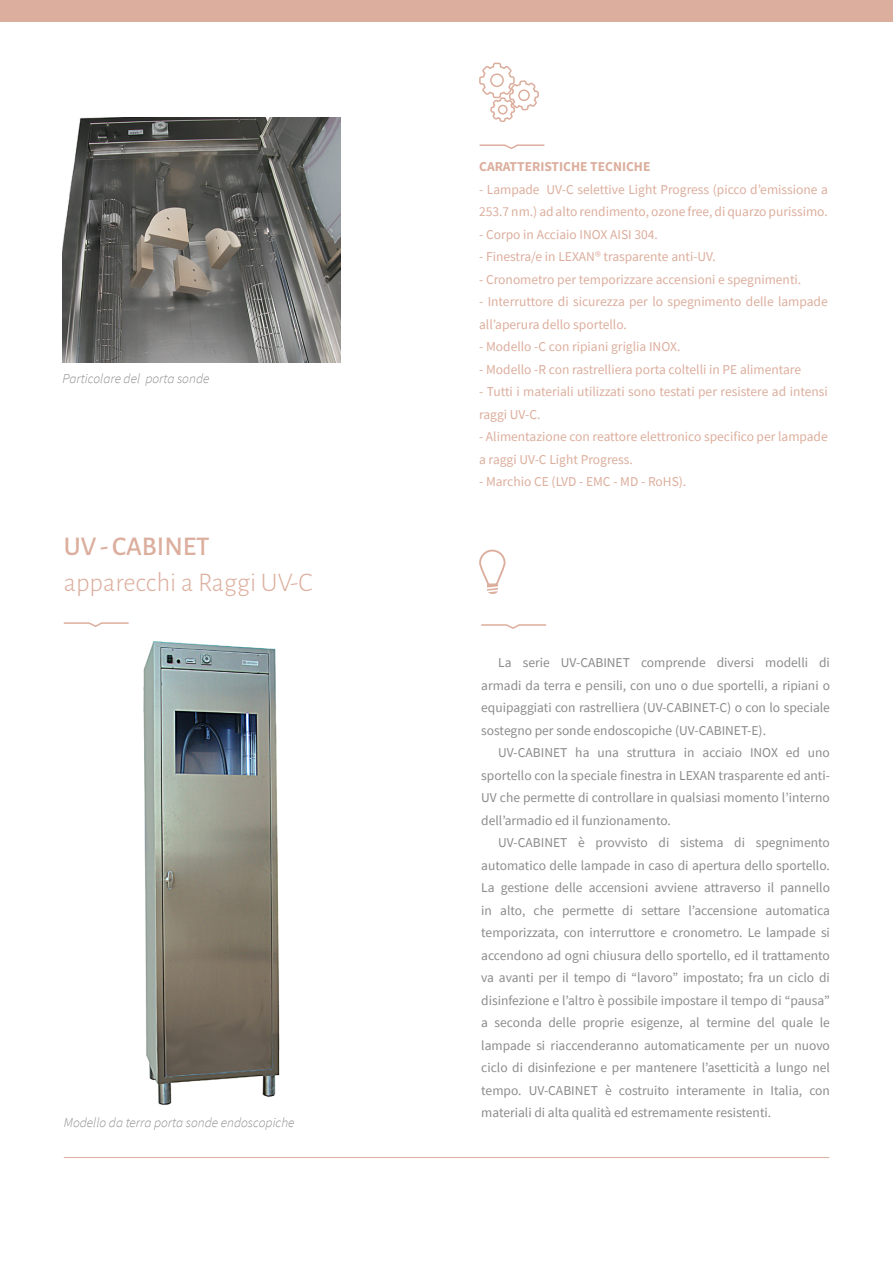
<style>
.page{position:relative;width:893px;height:1263px;background:#fff}
.page>*{position:absolute;margin:0;border:0;box-sizing:border-box;transform-origin:0 0}
.t1{font:300 27px "Alegreya Sans";color:#dcae9d}
.t2{font:500 27px "Alegreya Sans";color:#dcae9d}
.t3{font:13.5px/22.5px "Source Sans Pro";color:#8b8b8c;text-align:justify}
.t4{font:13.5px/22.5px "Source Sans Pro";color:#dcae9d}
.t5{font:italic 300 13.5px "Source Sans Pro";color:#8b8b8c}
.t6{font:700 13.5px "Source Sans Pro";color:#dcae9d}
</style>
<div class="page">
<svg style="left:63px;top:622px;width:66px;height:5px"></svg>
<svg style="left:479px;top:550px;width:26px;height:44px"></svg>
<hr style="left:64px;top:1157px;width:765px;height:1px;background:#dcae9d">
<svg style="left:479px;top:144px;width:66px;height:5px"></svg>
<svg style="left:481px;top:624px;width:65px;height:5px"></svg>
<div style="left:0;top:0;width:893px;height:21px;background:#dcae9d"></div>
<svg style="left:479px;top:62px;width:60px;height:60px"></svg>
<img style="left:63px;top:118px;width:277px;height:244px">
<img style="left:143px;top:641px;width:137px;height:464px">
<p class="t5" style="left:63px;top:370px;width:148px">Particolare del porta sonde</p>
<h1 class="t2" style="left:64px;top:527px;width:147px">UV - CABINET</h1>
<h1 class="t1" style="left:64px;top:564px;width:250px">apparecchi a Raggi UV-C</h1>
<p class="t5" style="left:64px;top:1114px;width:232px">Modello da terra porta sonde endoscopiche</p>
<p class="t6" style="left:479px;top:157px;width:173px">CARATTERISTICHE TECNICHE</p>
<p class="t4" style="left:479px;top:178px;width:350px">- Lampade UV-C selettive Light Progress (picco d’emissione a<br>253.7 nm.) ad alto rendimento, ozone free, di quarzo purissimo.</p>
<p class="t4" style="left:479px;top:223px;width:180px">- Corpo in Acciaio INOX AISI 304.</p>
<p class="t4" style="left:479px;top:245px;width:238px">- Finestra/e in LEXAN® trasparente anti-UV.</p>
<p class="t4" style="left:479px;top:268px;width:324px">- Cronometro per temporizzare accensioni e spegnimenti.</p>
<p class="t4" style="left:479px;top:290px;width:350px">- Interruttore di sicurezza per lo spegnimento delle lampade all’aperura dello sportello.</p>
<p class="t4" style="left:479px;top:335px;width:203px">- Modello -C con ripiani griglia INOX.</p>
<p class="t4" style="left:479px;top:358px;width:324px">- Modello -R con rastrelliera porta coltelli in PE alimentare</p>
<p class="t4" style="left:479px;top:380px;width:350px">- Tutti i materiali utilizzati sono testati per resistere ad intensi raggi UV-C.</p>
<p class="t4" style="left:479px;top:425px;width:350px">- Alimentazione con reattore elettronico specifico per lampade a raggi UV-C Light Progress.</p>
<p class="t4" style="left:479px;top:470px;width:209px">- Marchio CE (LVD - EMC - MD - RoHS).</p>
<p class="t3" style="left:481px;top:651px;width:350px;text-indent:17px">La serie UV-CABINET comprende diversi modelli di armadi da terra e pensili, con uno o due sportelli, a ripiani o equipaggiati con rastrelliera (UV-CABINET-C) o con lo speciale sostegno per sonde endoscopiche (UV-CABINET-E).</p>
<p class="t3" style="left:481px;top:741px;width:350px;text-indent:17px">UV-CABINET ha una struttura in acciaio INOX ed uno sportello con la speciale finestra in LEXAN trasparente ed anti-UV che permette di controllare in qualsiasi momento l’interno dell’armadio ed il funzionamento.</p>
<p class="t3" style="left:481px;top:831px;width:350px;text-indent:17px">UV-CABINET è provvisto di sistema di spegnimento automatico delle lampade in caso di apertura dello sportello.<br>La gestione delle accensioni avviene attraverso il pannello in alto, che permette di settare l’accensione automatica temporizzata, con interruttore e cronometro. Le lampade si accendono ad ogni chiusura dello sportello, ed il trattamento va avanti per il tempo di “lavoro” impostato; fra un ciclo di disinfezione e l’altro è possibile impostare il tempo di “pausa” a seconda delle proprie esigenze, al termine del quale le lampade si riaccenderanno automaticamente per un nuovo ciclo di disinfezione e per mantenere l’asetticità a lungo nel tempo. UV-CABINET è costruito interamente in Italia, con materiali di alta qualità ed estremamente resistenti.</p>
</div>
